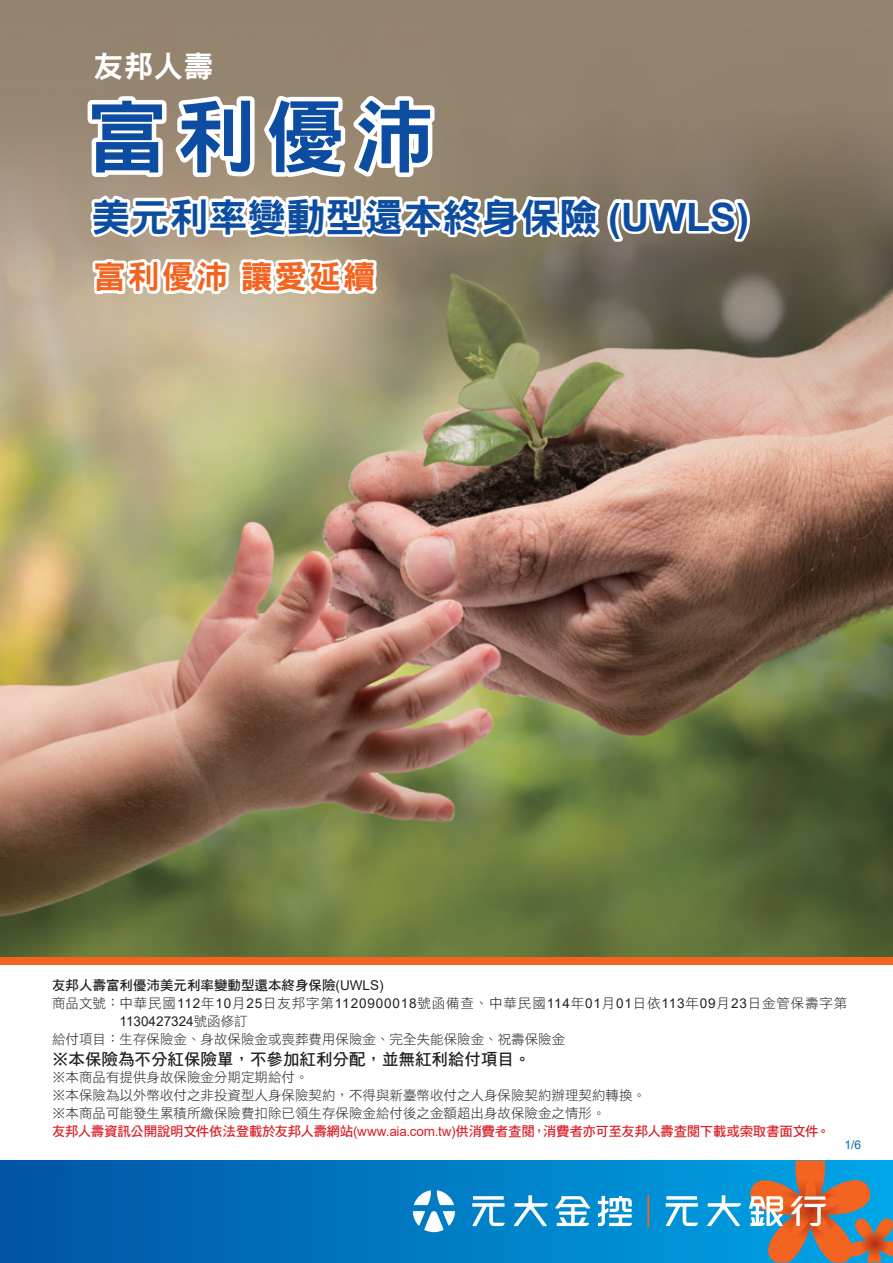
<style>
.page{position:relative;width:893px;height:1263px;background:#fff}
.page>*{position:absolute;margin:0;border:0;box-sizing:border-box;transform-origin:0 0}
.t1{font:79.5px "DF Hei Std W9";color:#0d4da1}
.t2{font:39px "DF Hei Std W9";color:#0d4da1}
.t3{font:32.1px "DF Hei Std W9";letter-spacing:.06em;color:#f36421}
.t4{font:30px "DF Hei Std W9";color:#fff}
.t5{font:16.5px "DF Hei Std W7";color:#231f20}
.t6{font:13.5px/18px "DF Hei Std W3";color:#231f20}
.t7{font:13.5px "DF Hei Std W3";letter-spacing:.065em;color:#231f20}
.t8{font:13.5px "DF Hei Std W7";letter-spacing:-.025em;color:#da2128}
.t9{font:13.5px "DF Hei Std W7";color:#231f20}
.t10{font:13.5px "Arial";color:#231f20}
.t11{font:12px "Arial";color:#0166b3}
.s1{font-family:"Arial";font-weight:700}
.s2{font-family:"Arial"}
.s3{font-family:"DF Hei Std W3"}
</style>
<div class="page">
<img style="left:0;top:0;width:893px;height:957px">
<svg style="left:0;top:1160px;width:893px;height:103px;background:#0072bc"></svg>
<hr style="left:647px;top:1195px;width:2px;height:32px;background:#f36421">
<svg style="left:473px;top:1196px;width:31px;height:4px"></svg>
<svg style="left:472px;top:1203px;width:33px;height:23px"></svg>
<svg style="left:514px;top:1195px;width:34px;height:31px"></svg>
<svg style="left:598px;top:1196px;width:34px;height:30px"></svg>
<svg style="left:555px;top:1196px;width:35px;height:30px"></svg>
<svg style="left:413px;top:1190px;width:42px;height:42px"></svg>
<svg style="left:666px;top:1196px;width:31px;height:4px"></svg>
<svg style="left:666px;top:1203px;width:32px;height:23px"></svg>
<svg style="left:707px;top:1160px;width:186px;height:102px;background:#6a8b98"></svg>
<div style="left:0;top:957px;width:893px;height:7px;background:#f36421"></div>
<svg style="left:38px;top:88px;width:715px;height:212px"></svg>
<h3 class="t4" style="left:94px;top:50px;width:121px">友邦人壽</h3>
<h1 class="t1" style="left:87px;top:94px;width:348px">富利優沛</h1>
<h2 class="t2" style="left:91px;top:195px;width:659px">美元利率變動型還本終身保險 <span class="s1">(UWLS)</span></h2>
<h3 class="t3" style="left:94px;top:259px;width:283px">富利優沛讓愛延續</h3>
<p class="t9" style="left:52px;top:978px;width:333px">友邦人壽富利優沛美元利率變動型還本終身保險<span class="s2">(UWLS)</span></p>
<p class="t7" style="left:52px;top:996px;width:797px">商品文號：中華民國<span class="s2">112</span>年<span class="s2">10</span>月<span class="s2">25</span>日友邦字第<span class="s2">1120900018</span>號函備查、中華民國<span class="s2">114</span>年<span class="s2">01</span>月<span class="s2">01</span>日依<span class="s2">113</span>年<span class="s2">09</span>月<span class="s2">23</span>日金管保壽字第</p>
<p class="t10" style="left:120px;top:1012px;width:130px">1130427324<span class="s3">號函修訂</span></p>
<p class="t6" style="left:52px;top:1030px;width:514px">給付項目：生存保險金、身故保險金或喪葬費用保險金、完全失能保險金、祝壽保險金</p>
<p class="t5" style="left:52px;top:1050px;width:480px">※本保險為不分紅保險單，不參加紅利分配，並無紅利給付項目。</p>
<p class="t6" style="left:52px;top:1068px;width:595px">※本商品有提供身故保險金分期定期給付。<br>※本保險為以外幣收付之非投資型人身保險契約，不得與新臺幣收付之人身保險契約辦理契約轉換。※本商品可能發生累積所繳保險費扣除已領生存保險金給付後之金額超出身故保險金之情形。</p>
<p class="t8" style="left:52px;top:1124px;width:779px">友邦人壽資訊公開說明文件依法登載於友邦人壽網站<span class="s2">(www.aia.com.tw)</span>供消費者查閱，消費者亦可至友邦人壽查閱下載或索取書面文件。</p>
<p class="t11" style="left:844px;top:1136px;width:18px">1/6</p>
</div>
